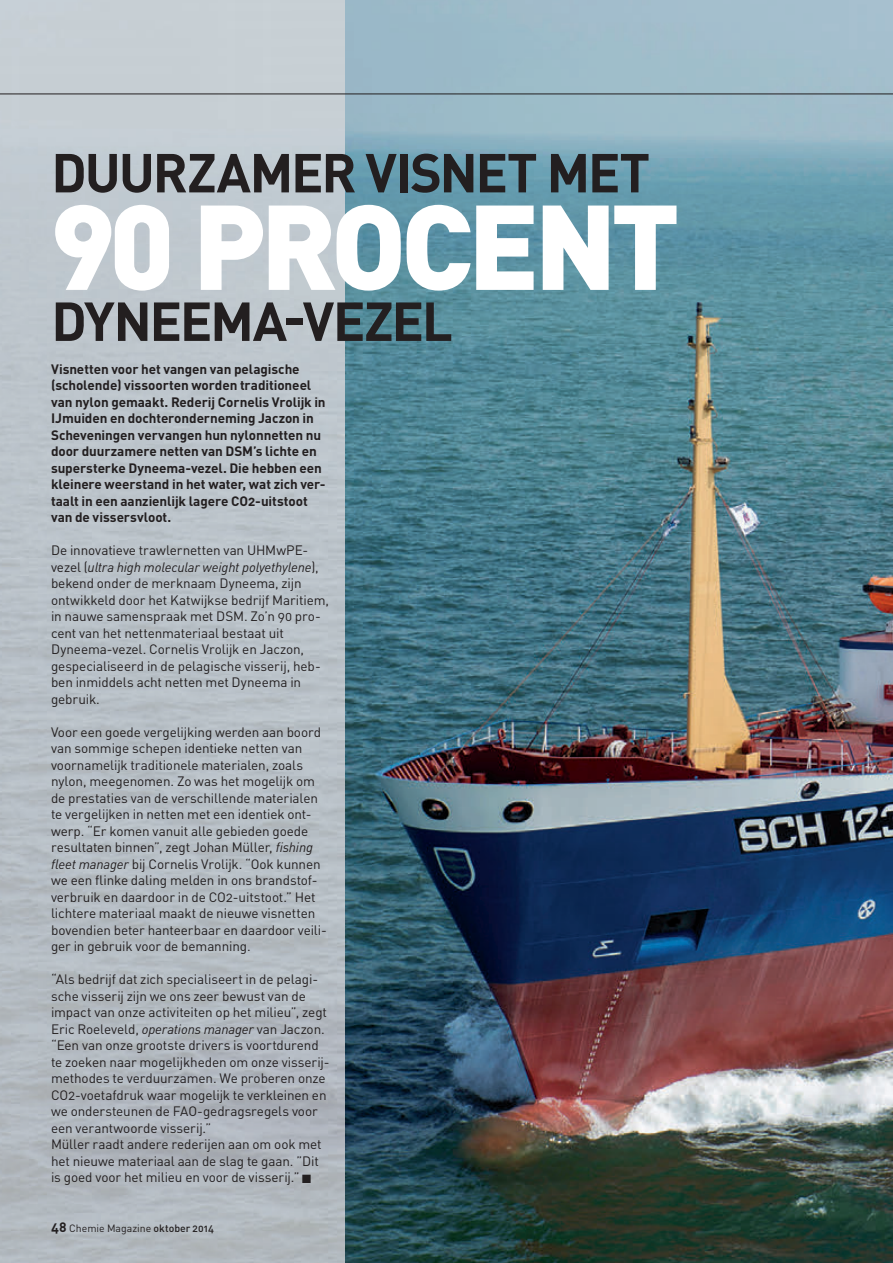
<style>
.page{position:relative;width:893px;height:1263px;background:#fff}
.page>*{position:absolute;margin:0;border:0;box-sizing:border-box;transform-origin:0 0}
.t1{font:900 118.5px "DINOT";letter-spacing:-.055em;color:#fff}
.t2{font:700 54px "DINOT";letter-spacing:-.04em;color:#231f20}
.t3{font:13.5px/16.5px "DINOT";letter-spacing:-.01em;color:#231f20}
.t4{font:700 13.5px/16.5px "DINOT";letter-spacing:-.01em;color:#231f20}
.t5{font:10.5px "DINOT";color:#231f20}
.s1{font-style:italic}
.s2{font-family:"Curve Open Dings";font-size:12px}
.s3{font-weight:700;font-size:13.5px}
.s4{font-weight:500}
</style>
<div class="page">
<img style="left:0;top:0;width:893px;height:1263px">
<hr style="left:0;top:94px;width:893px;height:1px;background:#231f20">
<h2 class="t2" style="left:51px;top:136px;width:600px">DUURZAMER VISNET MET</h2>
<h1 class="t1" style="left:51px;top:167px;width:630px">90 PROCENT</h1>
<h2 class="t2" style="left:51px;top:285px;width:403px">DYNEEMA-VEZEL</h2>
<p class="t4" style="left:51px;top:360px;width:276px">Visnetten voor het vangen van pelagische (scholende) vissoorten worden traditioneel van nylon gemaakt. Rederij Cornelis Vrolijk in IJmuiden en dochteronderneming Jaczon in Scheveningen vervangen hun nylonnetten nu door duurzamere netten van DSM’s lichte en supersterke Dyneema-vezel. Die hebben een kleinere weerstand in het water, wat zich ver&shy;taalt in een aanzienlijk lagere CO2-uitstoot van de vissersvloot.</p>
<p class="t3" style="left:51px;top:542px;width:280px">De innovatieve trawlernetten van UHMwPE&shy;vezel (<span class="s1">ultra high molecular weight polyethylene</span>), bekend onder de merknaam Dyneema, zijn ontwikkeld door het Katwijkse bedrijf Maritiem, in nauwe samenspraak met DSM. Zo’n 90 pro&shy;cent van het nettenmateriaal bestaat uit Dyneema-vezel. Cornelis Vrolijk en Jaczon, gespecialiseerd in de pelagische visserij, heb&shy;ben inmiddels acht netten met Dyneema in gebruik.</p>
<p class="t3" style="left:51px;top:723px;width:277px">Voor een goede vergelijking werden aan boord van sommige schepen identieke netten van voornamelijk traditionele materialen, zoals nylon, meegenomen. Zo was het mogelijk om de prestaties van de verschillende materialen te vergelijken in netten met een identiek ont&shy;werp. “Er komen vanuit alle gebieden goede resultaten binnen”, zegt Johan Müller, <span class="s1">fishing fleet manager</span> bij Cornelis Vrolijk. “Ook kunnen we een flinke daling melden in ons brandstof&shy;verbruik en daardoor in de CO2-uitstoot.” Het lichtere materiaal maakt de nieuwe visnetten bovendien beter hanteerbaar en daardoor veili&shy;ger in gebruik voor de bemanning.</p>
<p class="t3" style="left:51px;top:971px;width:280px">“Als bedrijf dat zich specialiseert in de pelagi&shy;sche visserij zijn we ons zeer bewust van de impact van onze activiteiten op het milieu”, zegt Eric Roeleveld, <span class="s1">operations manager</span> van Jaczon. “Een van onze grootste drivers is voortdurend te zoeken naar mogelijkheden om onze visserij&shy;methodes te verduurzamen. We proberen onze CO2-voetafdruk waar mogelijk te verkleinen en we ondersteunen de FAO-gedragsregels voor een verantwoorde visserij.”<br>Müller raadt andere rederijen aan om ook met het nieuwe materiaal aan de slag te gaan. ”Dit is goed voor het milieu en voor de visserij.” <span class="s2">p</span></p>
<p class="t5" style="left:51px;top:1221px;width:165px"><span class="s3">48</span> Chemie Magazine <span class="s4">oktober 2014</span></p>
</div>
